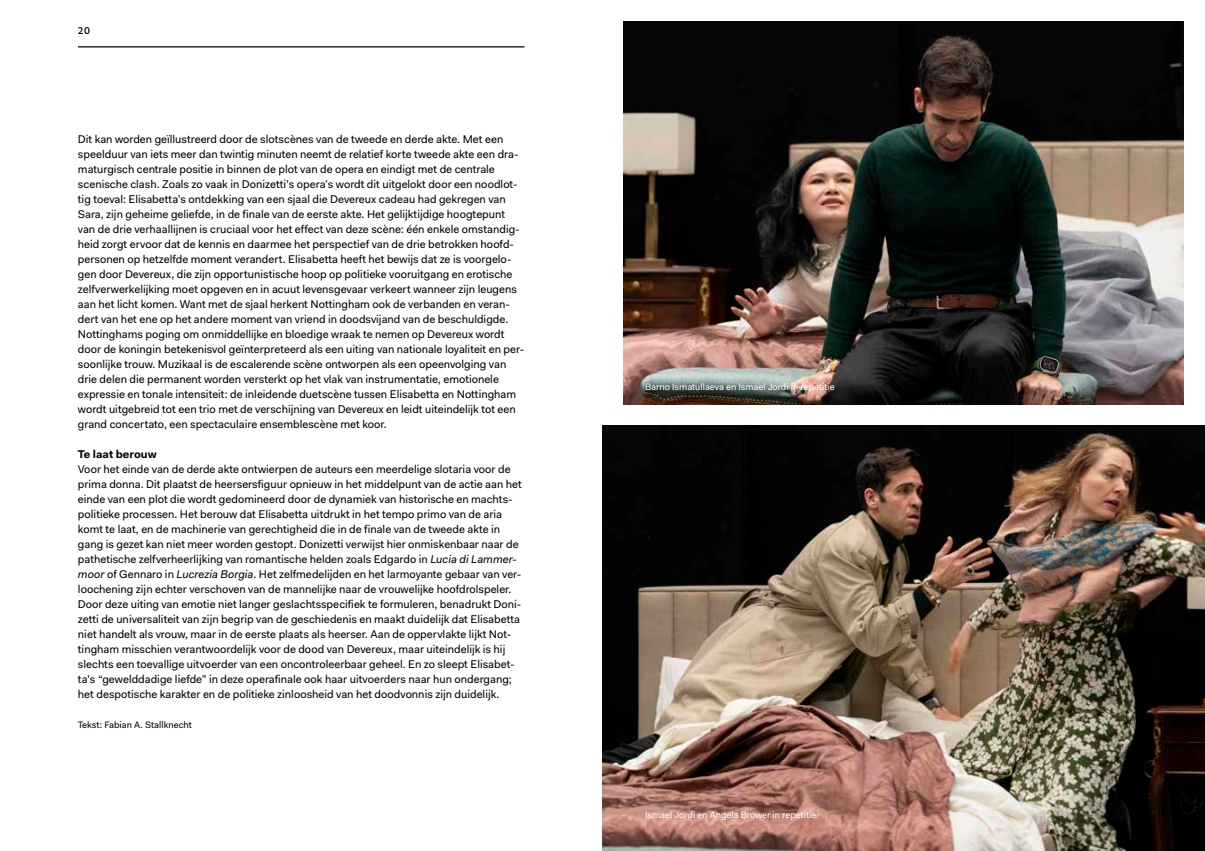
<style>
.page{position:relative;width:1205px;height:851px;background:#fff}
.page>*{position:absolute;margin:0;border:0;box-sizing:border-box;transform-origin:0 0}
.t1{font:11.25px/15px "Fakt Pro";color:#000}
.t2{font:700 11.25px "Fakt Pro";color:#000}
.t3{font:600 10.62px "Edward Pro";color:#000}
.t4{font:9.38px "Fakt Pro";color:#fff}
.t5{font:9.38px "Fakt Pro";color:#000}
.s1{font-style:italic}
</style>
<div class="page">
<img style="left:602px;top:425px;width:603px;height:425px">
<img style="left:624px;top:21px;width:559px;height:383px">
<hr style="left:78px;top:46px;width:446px;height:1px;background:#000">
<p class="t3" style="left:78px;top:24px;width:14px">20</p>
<p class="t1" style="left:78px;top:131px;width:448px">Dit kan worden geïllustreerd door de slotscènes van de tweede en derde akte. Met een speelduur van iets meer dan twintig minuten neemt de relatief korte tweede akte een dra&shy;maturgisch centrale positie in binnen de plot van de opera en eindigt met de centrale scenische clash. Zoals zo vaak in Donizetti’s opera’s wordt dit uitgelokt door een noodlot&shy;tig toeval: Elisabetta’s ontdekking van een sjaal die Devereux cadeau had gekregen van Sara, zijn geheime geliefde, in de finale van de eerste akte. Het gelijktijdige hoogtepunt van de drie verhaallijnen is cruciaal voor het effect van deze scène: één enkele omstandig&shy;heid zorgt ervoor dat de kennis en daarmee het perspectief van de drie betrokken hoofd&shy;personen op hetzelfde moment verandert. Elisabetta heeft het bewijs dat ze is voorgelo&shy;gen door Devereux, die zijn opportunistische hoop op politieke vooruitgang en erotische zelfverwerkelijking moet opgeven en in acuut levensgevaar verkeert wanneer zijn leugens aan het licht komen. Want met de sjaal herkent Nottingham ook de verbanden en veran&shy;dert van het ene op het andere moment van vriend in doodsvijand van de beschuldigde.<br>Nottinghams poging om onmiddellijke en bloedige wraak te nemen op Devereux wordt door de koningin betekenisvol geïnterpreteerd als een uiting van nationale loyaliteit en per&shy;soonlijke trouw. Muzikaal is de escalerende scène ontworpen als een opeenvolging van drie delen die permanent worden versterkt op het vlak van instrumentatie, emotionele expressie en tonale intensiteit: de inleidende duetscène tussen Elisabetta en Nottingham wordt uitgebreid tot een trio met de verschijning van Devereux en leidt uiteindelijk tot een grand concertato, een spectaculaire ensemblescène met koor.</p>
<p class="t2" style="left:78px;top:446px;width:80px">Te laat berouw</p>
<p class="t1" style="left:78px;top:461px;width:445px">Voor het einde van de derde akte ontwierpen de auteurs een meerdelige slotaria voor de prima donna. Dit plaatst de heersersfiguur opnieuw in het middelpunt van de actie aan het einde van een plot die wordt gedomineerd door de dynamiek van historische en machts&shy;politieke processen. Het berouw dat Elisabetta uitdrukt in het tempo primo van de aria komt te laat, en de machinerie van gerechtigheid die in de finale van de tweede akte in gang is gezet kan niet meer worden gestopt. Donizetti verwijst hier onmiskenbaar naar de pathetische zelfverheerlijking van romantische helden zoals Edgardo in <span class="s1">Lucia di Lammer&shy;moor</span> of Gennaro in <span class="s1">Lucrezia Borgia</span>. Het zelfmedelijden en het larmoyante gebaar van ver&shy;loochening zijn echter verschoven van de mannelijke naar de vrouwelijke hoofdrolspeler.<br>Door deze uiting van emotie niet langer geslachtsspecifiek te formuleren, benadrukt Doni&shy;zetti de universaliteit van zijn begrip van de geschiedenis en maakt duidelijk dat Elisabetta niet handelt als vrouw, maar in de eerste plaats als heerser. Aan de oppervlakte lijkt Not&shy;tingham misschien verantwoordelijk voor de dood van Devereux, maar uiteindelijk is hij slechts een toevallige uitvoerder van een oncontroleerbaar geheel. En zo sleept Elisabet&shy;ta’s “gewelddadige liefde” in deze operafinale ook haar uitvoerders naar hun ondergang; het despotische karakter en de politieke zinloosheid van het doodvonnis zijn duidelijk.</p>
<p class="t5" style="left:78px;top:718px;width:115px">Tekst: Fabian A. Stallknecht</p>
<p class="t4" style="left:645px;top:381px;width:191px">Barno Ismatullaeva en Ismael Jordi in repetitie</p>
<p class="t4" style="left:645px;top:808px;width:173px">Ismael Jordi en Angela Brower in repetitie</p>
</div>
